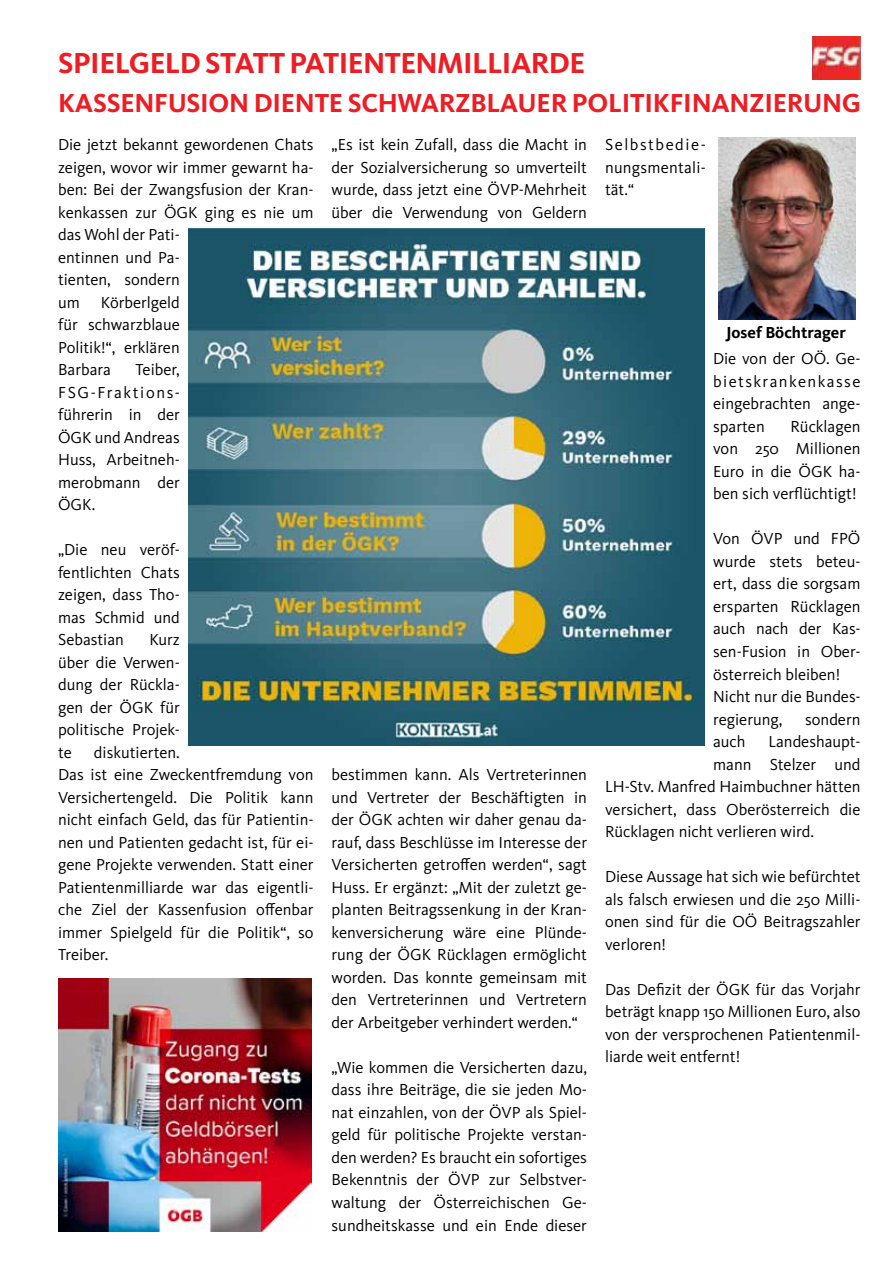
<style>
.page{position:relative;width:893px;height:1263px;background:#fff}
.page>*{position:absolute;margin:0;border:0;box-sizing:border-box;transform-origin:0 0}
.t1{font:700 30px "Kievit OT";letter-spacing:-.02em;color:#ed1d24}
.t2{font:700 27px "Kievit OT";letter-spacing:-.01em;color:#ed1d24}
.t3{font:16.5px/22.5px "Kievit OT";color:#000;text-align:justify}
.t4{font:700 16.5px "Kievit OT";color:#000}
</style>
<div class="page">
<img style="left:719px;top:138px;width:137px;height:181px">
<img style="left:812px;top:36px;width:48px;height:43px">
<img style="left:188px;top:229px;width:517px;height:516px">
<img style="left:58px;top:978px;width:254px;height:254px">
<h1 class="t1" style="left:58px;top:45px;width:529px">SPIELGELD STATT PATIENTENMILLIARDE</h1>
<h2 class="t2" style="left:58px;top:87px;width:804px">KASSENFUSION DIENTE SCHWARZBLAUER POLITIKFINANZIERUNG</h2>
<p class="t3" style="left:58px;top:133px;width:257px;text-align:left">Die jetzt bekannt gewordenen Chats zeigen, wovor wir immer gewarnt ha&shy;ben: Bei der Zwangsfusion der Kran&shy;kenkassen zur ÖGK ging es nie um das Wohl der Pati-<br>entinnen und Pa-<br>tienten, sondern<br>um</p>
<p class="t3" style="left:58px;top:291px;width:123px;text-indent:43px">Körberlgeld für schwarzblaue Politik!“, erklären Barbara</p>
<p class="t3" style="left:58px;top:359px;width:123px;text-indent:77px">Teiber, FSG-Fraktions&shy;führerin in der ÖGK und Andreas Huss, Arbeitneh&shy;merobmann der ÖGK.</p>
<p class="t3" style="left:58px;top:539px;width:123px">„Die neu veröf&shy;fentlichten Chats zeigen, dass Tho&shy;mas Schmid und Sebastian</p>
<p class="t3" style="left:58px;top:629px;width:123px;text-indent:91px">Kurz über die Verwen&shy;dung der Rückla&shy;gen der ÖGK für politische Projek&shy;te</p>
<p class="t3" style="left:58px;top:741px;width:257px;text-align:left;text-indent:36px">diskutierten.<br>Das ist eine Zweckentfremdung von<br>Versichertengeld. Die Politik kann nicht einfach Geld, das für Patientin&shy;nen und Patienten gedacht ist, für ei&shy;gene Projekte verwenden. Statt einer<br>Patientenmilliarde war das eigentli&shy;che Ziel der Kassenfusion offenbar immer Spielgeld für die Politik“, so<br>Treiber.</p>
<p class="t3" style="left:332px;top:134px;width:257px">„Es ist kein Zufall, dass die Macht in der Sozialversicherung so umverteilt wurde, dass jetzt eine ÖVP-Mehrheit über die Verwendung von Geldern</p>
<p class="t3" style="left:605px;top:134px;width:102px">Selbstbedie&shy;nungsmentali&shy;tät.“</p>
<p class="t3" style="left:332px;top:764px;width:257px">bestimmen kann. Als Vertreterinnen und Vertreter der Beschäftigten in der ÖGK achten wir daher genau da&shy;rauf, dass Beschlüsse im Interesse der Versicherten getroffen werden“, sagt Huss. Er ergänzt: „Mit der zuletzt ge&shy;planten Beitragssenkung in der Kran&shy;kenversicherung wäre eine Plünde&shy;rung der ÖGK Rücklagen ermöglicht worden. Das konnte gemeinsam mit den Vertreterinnen und Vertretern der Arbeitgeber verhindert werden.“</p>
<p class="t3" style="left:332px;top:1056px;width:257px">„Wie kommen die Versicherten dazu, dass ihre Beiträge, die sie jeden Mo&shy;nat einzahlen, von der ÖVP als Spiel&shy;geld für politische Projekte verstan&shy;den werden? Es braucht ein sofortiges Bekenntnis der ÖVP zur Selbstver&shy;waltung der Österreichischen Ge&shy;sundheitskasse und ein Ende dieser</p>
<p class="t4" style="left:726px;top:323px;width:121px">JOSEF BÖCHTRAGER</p>
<p class="t3" style="left:713px;top:348px;width:149px">Die von der OÖ. Ge&shy;bietskrankenkasse eingebrachten ange&shy;sparten</p>
<p class="t3" style="left:713px;top:415px;width:149px;text-indent:77px">Rücklagen von 250 Millionen Euro in die ÖGK ha&shy;ben sich verflüchtigt!</p>
<p class="t3" style="left:713px;top:528px;width:149px;text-align:left">Von ÖVP und FPÖ wurde stets beteu&shy;ert, dass die sorgsam ersparten Rücklagen auch nach der Kas&shy;sen-Fusion in Ober&shy;österreich bleiben!<br>Nicht nur die Bundes&shy;regierung,</p>
<p class="t3" style="left:805px;top:708px;width:57px">sondern</p>
<p class="t3" style="left:713px;top:730px;width:34px">auch</p>
<p class="t3" style="left:768px;top:730px;width:94px">Landeshaupt-</p>
<p class="t3" style="left:713px;top:753px;width:149px">mann Stelzer und</p>
<p class="t3" style="left:605px;top:775px;width:257px">LH-Stv. Manfred Haimbuchner hätten</p>
<p class="t3" style="left:605px;top:798px;width:257px">versichert, dass Oberösterreich die</p>
<p class="t3" style="left:605px;top:820px;width:211px">Rücklagen nicht verlieren wird.</p>
<p class="t3" style="left:605px;top:865px;width:257px">Diese Aussage hat sich wie befürchtet als falsch erwiesen und die 250 Milli&shy;onen sind für die OÖ Beitragszahler verloren!</p>
<p class="t3" style="left:605px;top:978px;width:257px">Das Defizit der ÖGK für das Vorjahr beträgt knapp 150 Millionen Euro, also von der versprochenen Patientenmil&shy;liarde weit entfernt!</p>
</div>
